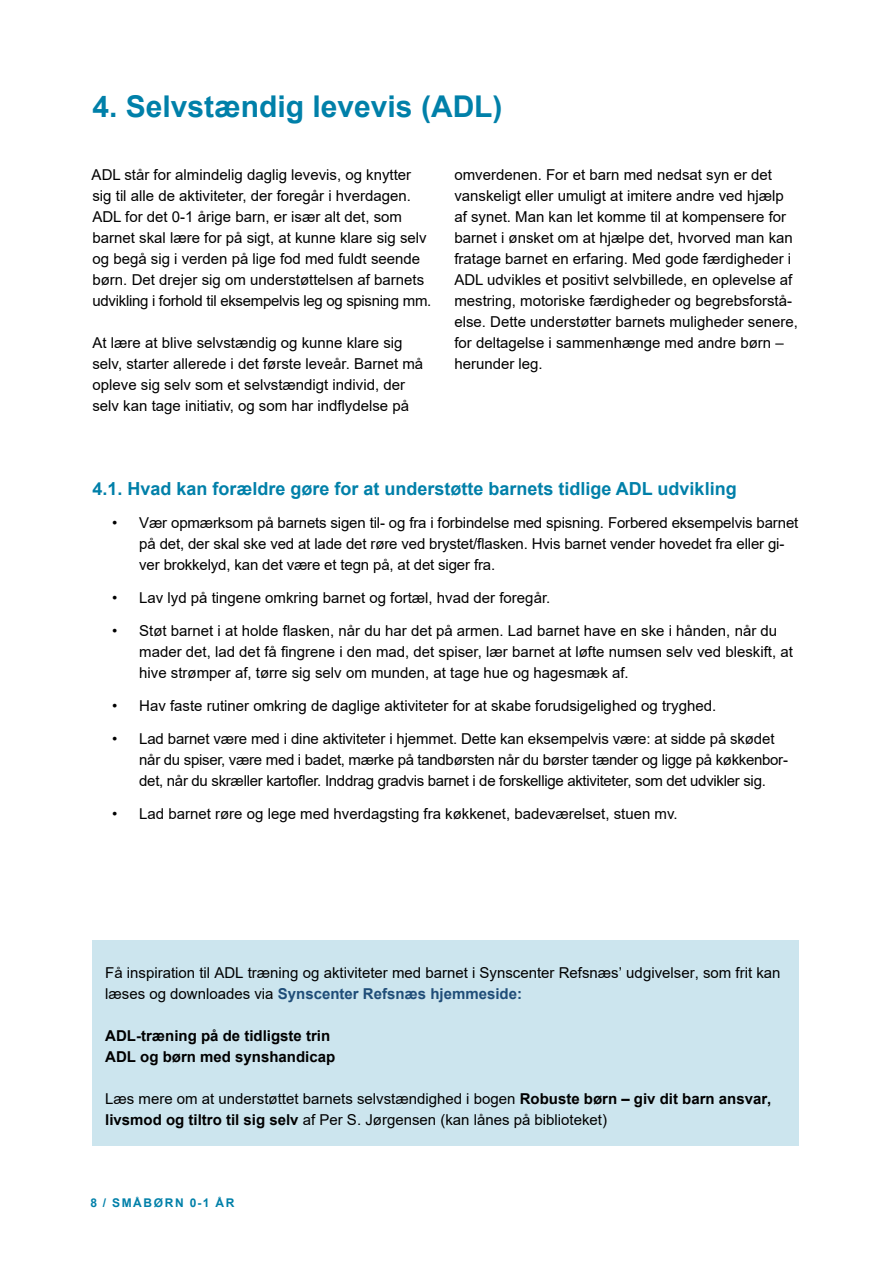
<style>
.page{position:relative;width:893px;height:1263px;background:#fff}
.page>*{position:absolute;margin:0;border:0;box-sizing:border-box;transform-origin:0 0}
.Rubrik_H2{font:700 30px "Arial";color:#0080a9}
.Underrubrik_H3{font:700 18px "Arial";color:#0080a9}
.Tekstboks{font:15px/21px "Arial";color:#000}
.Tekstboks-2{font:15px/21px "Arial";letter-spacing:-.02em;color:#000}
.Tekstboks-3{font:700 15px/21px "Arial";color:#000}
.t1{font:700 12px "Arial";letter-spacing:.135em;color:#0080a9}
.s1{font-weight:700;color:#1f4d78}
.s2{font-weight:700}
</style>
<div class="page">
<div style="left:92px;top:940px;width:707px;height:79px;background:#cce5ee"></div>
<div style="left:92px;top:1003px;width:707px;height:79px;background:#cce5ee"></div>
<div style="left:92px;top:1066px;width:707px;height:79px;background:#cce5ee"></div>
<h2 class="Rubrik_H2" style="left:92px;top:85px;width:412px">4. Selvstændig levevis (ADL)</h2>
<p class="Tekstboks" style="left:92px;top:164px;width:341px">ADL står for almindelig daglig levevis, og knytter sig til alle de aktiviteter, der foregår i hverdagen.<br>ADL for det 0-1 årige barn, er især alt det, som barnet skal lære for på sigt, at kunne klare sig selv og begå sig i verden på lige fod med fuldt seende børn. Det drejer sig om understøttelsen af barnets udvikling i forhold til eksempelvis leg og spisning mm.</p>
<p class="Tekstboks" style="left:92px;top:332px;width:332px">At lære at blive selvstændig og kunne klare sig selv, starter allerede i det første leveår. Barnet må opleve sig selv som et selvstændigt individ, der selv kan tage initiativ, og som har indflydelse på</p>
<p class="Tekstboks" style="left:454px;top:164px;width:345px">omverdenen. For et barn med nedsat syn er det vanskeligt eller umuligt at imitere andre ved hjælp af synet. Man kan let komme til at kompensere for barnet i ønsket om at hjælpe det, hvorved man kan fratage barnet en erfaring. Med gode færdigheder i ADL udvikles et positivt selvbillede, en oplevelse af mestring, motoriske færdigheder og begrebsforstå&shy;else. Dette understøtter barnets muligheder senere, for deltagelse i sammenhænge med andre børn – herunder leg.</p>
<h3 class="Underrubrik_H3" style="left:92px;top:476px;width:646px">4.1. Hvad kan forældre gøre for at understøtte barnets tidlige ADL udvikling</h3>
<p class="Tekstboks" style="left:139px;top:512px;width:661px;text-indent:-27px">• Vær opmærksom på barnets sigen til- og fra i forbindelse med spisning. Forbered eksempelvis barnet på det, der skal ske ved at lade det røre ved brystet/flasken. Hvis barnet vender hovedet fra eller gi&shy;ver brokkelyd, kan det være et tegn på, at det siger fra.</p>
<p class="Tekstboks" style="left:112px;top:587px;width:440px">• Lav lyd på tingene omkring barnet og fortæl, hvad der foregår.</p>
<p class="Tekstboks" style="left:139px;top:620px;width:655px;text-indent:-27px">• Støt barnet i at holde flasken, når du har det på armen. Lad barnet have en ske i hånden, når du mader det, lad det få fingrene i den mad, det spiser, lær barnet at løfte numsen selv ved bleskift, at hive strømper af, tørre sig selv om munden, at tage hue og hagesmæk af.</p>
<p class="Tekstboks" style="left:112px;top:695px;width:605px">• Hav faste rutiner omkring de daglige aktiviteter for at skabe forudsigelighed og tryghed.</p>
<p class="Tekstboks-2" style="left:139px;top:728px;width:650px;text-indent:-27px">• Lad barnet være med i dine aktiviteter i hjemmet. Dette kan eksempelvis være: at sidde på skødet når du spiser, være med i badet, mærke på tandbørsten når du børster tænder og ligge på køkkenbor&shy;det, når du skræller kartofler. Inddrag gradvis barnet i de forskellige aktiviteter, som det udvikler sig.</p>
<p class="Tekstboks" style="left:112px;top:803px;width:567px">• Lad barnet røre og lege med hverdagsting fra køkkenet, badeværelset, stuen mv.</p>
<p class="Tekstboks" style="left:105px;top:962px;width:677px">Få inspiration til ADL træning og aktiviteter med barnet i Synscenter Refsnæs’ udgivelser, som frit kan læses og downloades via <span class="s1">Synscenter Refsnæs hjemmeside:</span></p>
<p class="Tekstboks-3" style="left:105px;top:1025px;width:232px">ADL-træning på de tidligste trin<br>ADL og børn med synshandicap</p>
<p class="Tekstboks" style="left:105px;top:1088px;width:668px">Læs mere om at understøttet barnets selvstændighed i bogen <span class="s2">Robuste børn – giv dit barn ansvar, livsmod og tiltro til sig selv</span> af Per S. Jørgensen (kan lånes på biblioteket)</p>
<p class="t1" style="left:90px;top:1194px;width:145px">8 / SMÅBØRN 0-1 ÅR</p>
</div>
